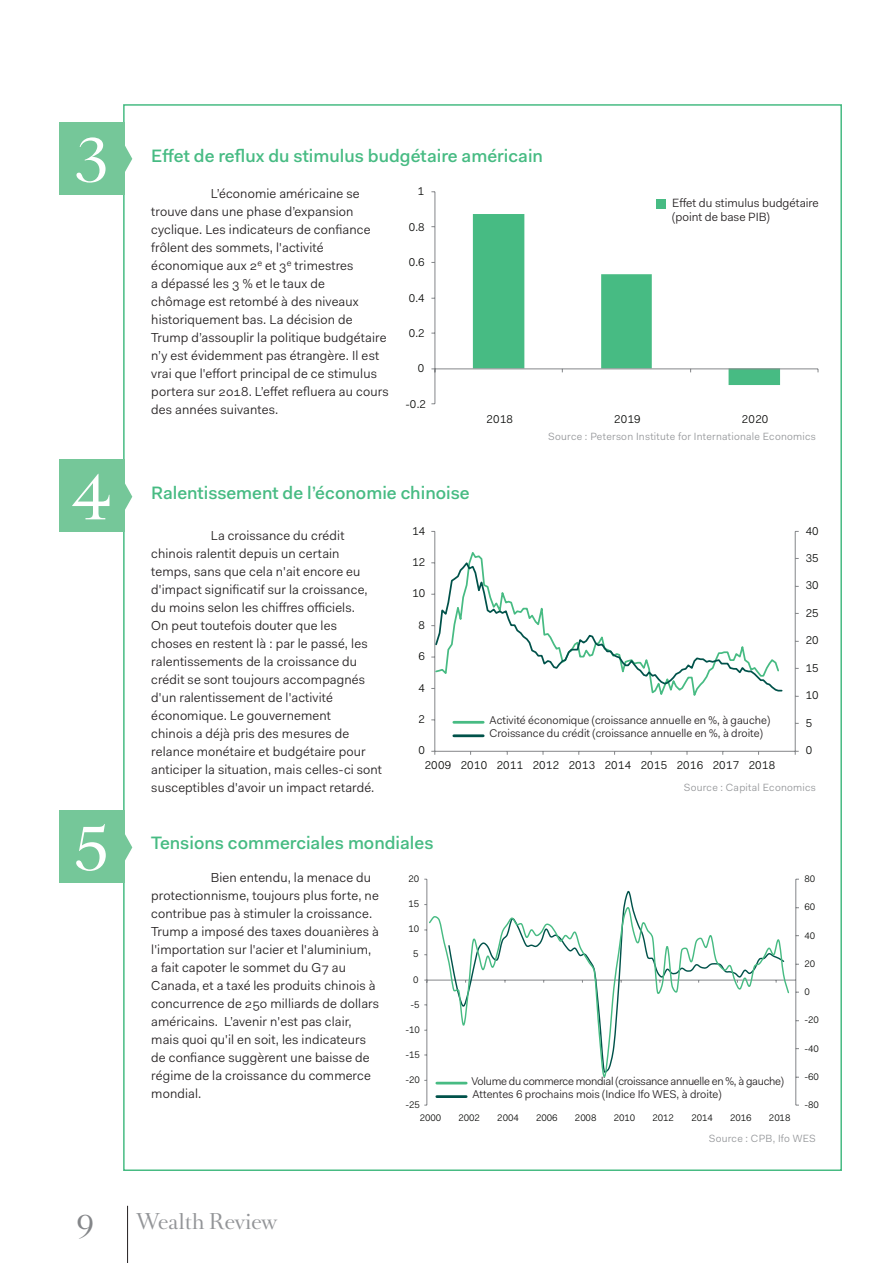
<style>
.page{position:relative;width:893px;height:1263px;background:#fff}
.page>*{position:absolute;margin:0;border:0;box-sizing:border-box;transform-origin:0 0}
.Body_Text{font:60px "Romain Headline";color:#fff}
.t1{font:28.5px "Romain Headline";color:#848689}
.t2{font:19.5px "Romain Headline";letter-spacing:.01em;color:#939598}
.Body_Text-2{font:500 18px "Fakt Pro";color:#47bb83}
.Body_Text-3{font:13.05px/18px "Fakt Pro Blond";letter-spacing:.01em;color:#231f20}
.t3{font:12px/13.5px "Fakt Pro Blond";color:#231f20}
.t4{font:11.4px "Fakt Pro Blond";color:#040503}
.t5{font:11.25px "Fakt Pro Blond";color:#231f20}
.t6{font:11.25px "Fakt Pro Blond";letter-spacing:-.025em;color:#231f20}
.notes{font:10.5px "Fakt Pro Blond";letter-spacing:.025em;color:#939598}
.t7{font:9.45px "Fakt Pro Blond";color:#040503}
</style>
<div class="page">
<hr style="left:127px;top:1206px;width:1px;height:57px;background:#231f20">
<div style="left:59px;top:122px;width:66px;height:72px;background:#75c799"></div>
<svg style="left:125px;top:146px;width:7px;height:26px"></svg>
<svg style="left:473px;top:214px;width:307px;height:171px"></svg>
<hr style="left:434px;top:192px;width:1px;height:212px;background:#848689">
<hr style="left:435px;top:368px;width:383px;height:1px;background:#848689">
<div style="left:656px;top:199px;width:10px;height:9px;background:#47bb83"></div>
<div style="left:59px;top:460px;width:66px;height:72px;background:#75c799"></div>
<svg style="left:125px;top:484px;width:7px;height:26px"></svg>
<hr style="left:795px;top:531px;width:1px;height:220px;background:#848689">
<hr style="left:434px;top:531px;width:1px;height:220px;background:#848689">
<hr style="left:435px;top:751px;width:360px;height:1px;background:#848689">
<svg style="left:434px;top:560px;width:349px;height:132px"></svg>
<hr style="left:454px;top:721px;width:29px;height:3px;background:#47bb83">
<hr style="left:454px;top:734px;width:29px;height:3px;background:#00524a">
<div style="left:59px;top:810px;width:66px;height:73px;background:#75c799"></div>
<svg style="left:125px;top:834px;width:7px;height:27px"></svg>
<hr style="left:437px;top:1082px;width:29px;height:2px;background:#47bb83">
<hr style="left:437px;top:1095px;width:29px;height:3px;background:#00524a">
<hr style="left:795px;top:879px;width:1px;height:226px;background:#848689">
<hr style="left:426px;top:879px;width:1px;height:226px;background:#848689">
<hr style="left:427px;top:980px;width:369px;height:1px;background:#848689">
<svg style="left:428px;top:906px;width:362px;height:172px"></svg>
<p class="Body_Text" style="left:74px;top:116px;width:37px">3</p>
<p class="Body_Text" style="left:72px;top:453px;width:40px">4</p>
<p class="Body_Text-2" style="left:151px;top:144px;width:393px">Effet de reflux du stimulus budgétaire américain</p>
<p class="Body_Text-3" style="left:151px;top:184px;width:239px;text-indent:60px">L’économie américaine se trouve dans une phase d’expansion cyclique. Les indicateurs de confiance frôlent des sommets, l'activité économique aux 2<sup>e</sup> et 3<sup>e</sup> trimestres<br>a dépassé les 3 % et le taux de<br>chômage est retombé à des niveaux historiquement bas. La décision de Trump d’assouplir la politique budgétaire n’y est évidemment pas étrangère. Il est vrai que l'effort principal de ce stimulus portera sur 2018. L’effet refluera au cours des années suivantes.</p>
<p class="t4" style="left:418px;top:184px;width:8px">1</p>
<p class="t4" style="left:409px;top:219px;width:17px">0.8</p>
<p class="t4" style="left:409px;top:255px;width:17px">0.6</p>
<p class="t4" style="left:409px;top:290px;width:17px">0.4</p>
<p class="t4" style="left:409px;top:325px;width:17px">0.2</p>
<p class="t4" style="left:418px;top:361px;width:8px">0</p>
<p class="t4" style="left:405px;top:396px;width:22px">-0.2</p>
<p class="t3" style="left:672px;top:196px;width:148px">Effet du stimulus budgétaire (point de base PIB)</p>
<p class="t4" style="left:487px;top:411px;width:28px">2018</p>
<p class="t4" style="left:614px;top:411px;width:28px">2019</p>
<p class="t4" style="left:742px;top:411px;width:28px">2020</p>
<p class="notes" style="left:548px;top:429px;width:269px">Source : Peterson Institute for Internationale Economics</p>
<p class="Body_Text-2" style="left:151px;top:481px;width:320px">Ralentissement de l’économie chinoise</p>
<p class="Body_Text-3" style="left:151px;top:526px;width:232px;text-indent:60px">La croissance du crédit chinois ralentit depuis un certain temps, sans que cela n'ait encore eu d'impact significatif sur la croissance, du moins selon les chiffres officiels.<br>On peut toutefois douter que les<br>choses en restent là : par le passé, les ralentissements de la croissance du crédit se sont toujours accompagnés d'un ralentissement de l'activité économique. Le gouvernement<br>chinois a déjà pris des mesures de relance monétaire et budgétaire pour anticiper la situation, mais celles-ci sont susceptibles d'avoir un impact retardé.</p>
<p class="t4" style="left:412px;top:523px;width:14px">14</p>
<p class="t4" style="left:412px;top:554px;width:14px">12</p>
<p class="t4" style="left:412px;top:586px;width:14px">10</p>
<p class="t4" style="left:418px;top:617px;width:8px">8</p>
<p class="t4" style="left:418px;top:649px;width:8px">6</p>
<p class="t4" style="left:418px;top:680px;width:8px">4</p>
<p class="t4" style="left:418px;top:711px;width:8px">2</p>
<p class="t4" style="left:418px;top:743px;width:8px">0</p>
<p class="t5" style="left:489px;top:712px;width:282px">Activité économique (croissance annuelle en %, à gauche)</p>
<p class="t5" style="left:489px;top:726px;width:275px">Croissance du crédit (croissance annuelle en %, à droite)</p>
<p class="t4" style="left:425px;top:758px;width:352px">2009 2010 2011 2012 2013 2014 2015 2016 2017 2018</p>
<p class="t4" style="left:806px;top:523px;width:14px">40</p>
<p class="t4" style="left:806px;top:550px;width:14px">35</p>
<p class="t4" style="left:806px;top:578px;width:14px">30</p>
<p class="t4" style="left:806px;top:605px;width:14px">25</p>
<p class="t4" style="left:806px;top:633px;width:14px">20</p>
<p class="t4" style="left:806px;top:660px;width:14px">15</p>
<p class="t4" style="left:806px;top:688px;width:14px">10</p>
<p class="t4" style="left:806px;top:715px;width:8px">5</p>
<p class="t4" style="left:806px;top:743px;width:8px">0</p>
<p class="notes" style="left:684px;top:780px;width:134px">Source : Capital Economics</p>
<p class="Body_Text" style="left:75px;top:804px;width:35px">5</p>
<p class="Body_Text-2" style="left:151px;top:831px;width:284px">Tensions commerciales mondiales</p>
<p class="Body_Text-3" style="left:151px;top:868px;width:229px;text-indent:60px">Bien entendu, la menace du protectionnisme, toujours plus forte, ne contribue pas à stimuler la croissance.<br>Trump a imposé des taxes douanières à l'importation sur l'acier et l'aluminium, a fait capoter le sommet du G7 au Canada, et a taxé les produits chinois à concurrence de 250 milliards de dollars américains. L’avenir n'est pas clair, mais quoi qu'il en soit, les indicateurs de confiance suggèrent une baisse de régime de la croissance du commerce mondial.</p>
<p class="t7" style="left:408px;top:872px;width:12px">20</p>
<p class="t7" style="left:408px;top:898px;width:12px">15</p>
<p class="t7" style="left:408px;top:923px;width:12px">10</p>
<p class="t7" style="left:413px;top:948px;width:7px">5</p>
<p class="t7" style="left:413px;top:973px;width:7px">0</p>
<p class="t7" style="left:410px;top:998px;width:11px">-5</p>
<p class="t7" style="left:405px;top:1023px;width:16px">-10</p>
<p class="t7" style="left:405px;top:1048px;width:16px">-15</p>
<p class="t7" style="left:405px;top:1073px;width:16px">-20</p>
<p class="t7" style="left:405px;top:1098px;width:16px">-25</p>
<p class="t6" style="left:472px;top:1073px;width:314px">Volume du commerce mondial (croissance annuelle en %, à gauche)</p>
<p class="t5" style="left:472px;top:1086px;width:251px">Attentes 6 prochains mois (Indice Ifo WES, à droite)</p>
<p class="t7" style="left:420px;top:1111px;width:23px">2000</p>
<p class="t7" style="left:458px;top:1111px;width:23px">2002</p>
<p class="t7" style="left:497px;top:1111px;width:23px">2004</p>
<p class="t7" style="left:536px;top:1111px;width:23px">2006</p>
<p class="t7" style="left:575px;top:1111px;width:23px">2008</p>
<p class="t7" style="left:614px;top:1111px;width:23px">2010</p>
<p class="t7" style="left:652px;top:1111px;width:23px">2012</p>
<p class="t7" style="left:691px;top:1111px;width:23px">2014</p>
<p class="t7" style="left:730px;top:1111px;width:23px">2016</p>
<p class="t7" style="left:769px;top:1111px;width:23px">2018</p>
<p class="t7" style="left:804px;top:872px;width:12px">80</p>
<p class="t7" style="left:804px;top:901px;width:12px">60</p>
<p class="t7" style="left:804px;top:929px;width:12px">40</p>
<p class="t7" style="left:804px;top:957px;width:12px">20</p>
<p class="t7" style="left:804px;top:985px;width:7px">0</p>
<p class="t7" style="left:804px;top:1014px;width:16px">-20</p>
<p class="t7" style="left:804px;top:1042px;width:16px">-40</p>
<p class="t7" style="left:804px;top:1070px;width:16px">-60</p>
<p class="t7" style="left:804px;top:1098px;width:16px">-80</p>
<h2 class="t1" style="left:77px;top:1198px;width:19px">9</h2>
<h3 class="t2" style="left:136px;top:1208px;width:143px">Wealth Review</h3>
<p class="notes" style="left:709px;top:1132px;width:109px">Source : CPB, Ifo WES</p>
</div>
